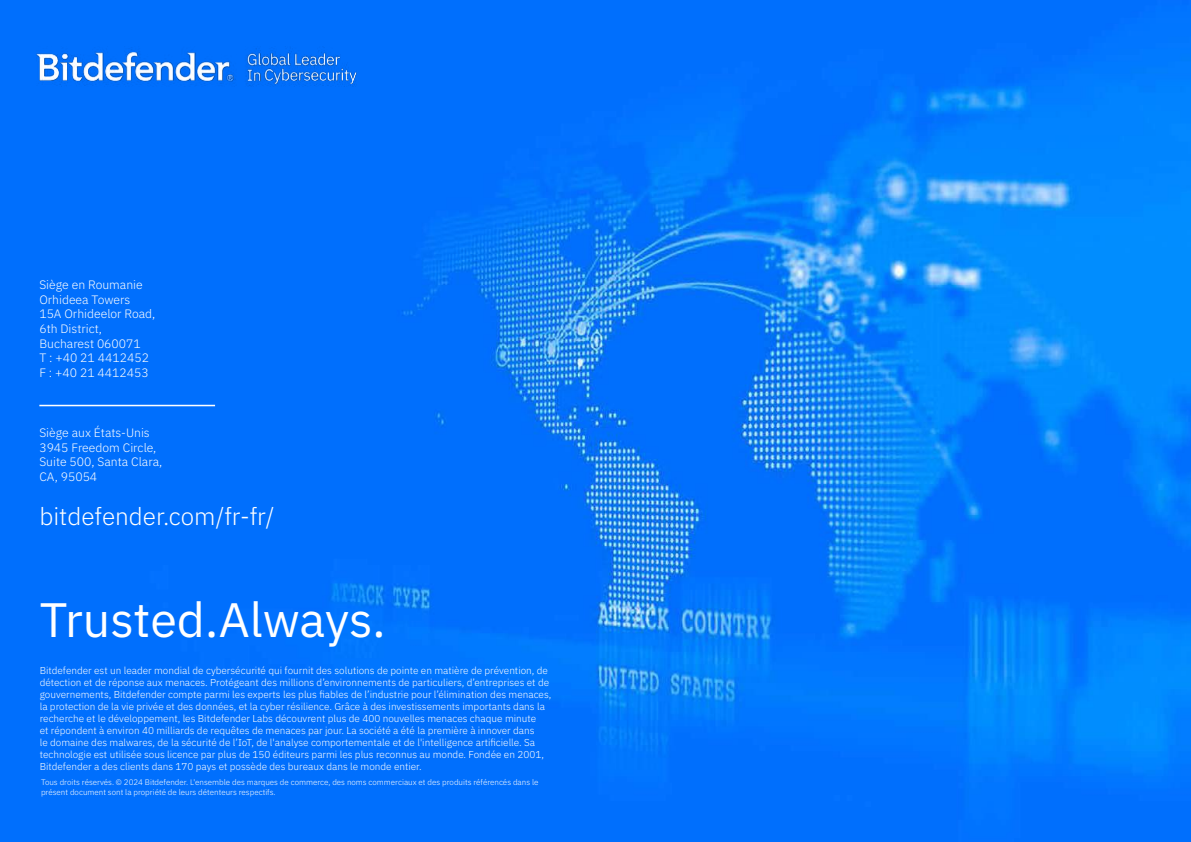
<style>
.page{position:relative;width:1191px;height:842px;background:#fff}
.page>*{position:absolute;margin:0;border:0;box-sizing:border-box;transform-origin:0 0}
.t1{font:48.4px "IBM Plex Sans";letter-spacing:-.005em;color:#fff}
.t2{font:300 24.4px "IBM Plex Sans";color:#fff}
.t3{font:300 12.2px/14.6px "IBM Plex Sans";color:#fff}
.t4{font:300 10px/12px "IBM Plex Sans";color:#fff}
.t5{font:300 8px/9.6px "IBM Plex Sans";color:#fff}
</style>
<div class="page">
<img style="left:0;top:0;width:1191px;height:842px">
<hr style="left:39px;top:405px;width:176px;height:1px;background:#fff">
<img style="left:30px;top:40px;width:333px;height:57px">
<p class="t3" style="left:39px;top:277px;width:118px">Siège en Roumanie<br>Orhideea Towers<br>15A Orhideelor Road,<br>6th District,<br>Bucharest 060071<br>T : +40 21 4412452<br>F : +40 21 4412453</p>
<p class="t3" style="left:39px;top:425px;width:125px">Siège aux États-Unis<br>3945 Freedom Circle,<br>Suite 500, Santa Clara,<br>CA, 95054</p>
<h2 class="t2" style="left:39px;top:498px;width:237px">bitdefender.com/fr-fr/</h2>
<h1 class="t1" style="left:40px;top:583px;width:347px">Trusted.Always.</h1>
<p class="t4" style="left:40px;top:663px;width:513px">Bitdefender est un leader mondial de cybersécurité qui fournit des solutions de pointe en matière de prévention, de détection et de réponse aux menaces. Protégeant des millions d’environnements de particuliers, d’entreprises et de gouvernements, Bitdefender compte parmi les experts les plus fiables de l’industrie pour l’élimination des menaces, la protection de la vie privée et des données, et la cyber résilience. Grâce à des investissements importants dans la recherche et le développement, les Bitdefender Labs découvrent plus de 400 nouvelles menaces chaque minute<br>et répondent à environ 40 milliards de requêtes de menaces par jour. La société a été la première à innover dans<br>le domaine des malwares, de la sécurité de l’IoT, de l'analyse comportementale et de l'intelligence artificielle. Sa technologie est utilisée sous licence par plus de 150 éditeurs parmi les plus reconnus au monde. Fondée en 2001, Bitdefender a des clients dans 170 pays et possède des bureaux dans le monde entier.</p>
<p class="t5" style="left:41px;top:777px;width:499px">Tous droits réservés. © 2024 Bitdefender. L'ensemble des marques de commerce, des noms commerciaux et des produits référencés dans le présent document sont la propriété de leurs détenteurs respectifs.</p>
</div>
